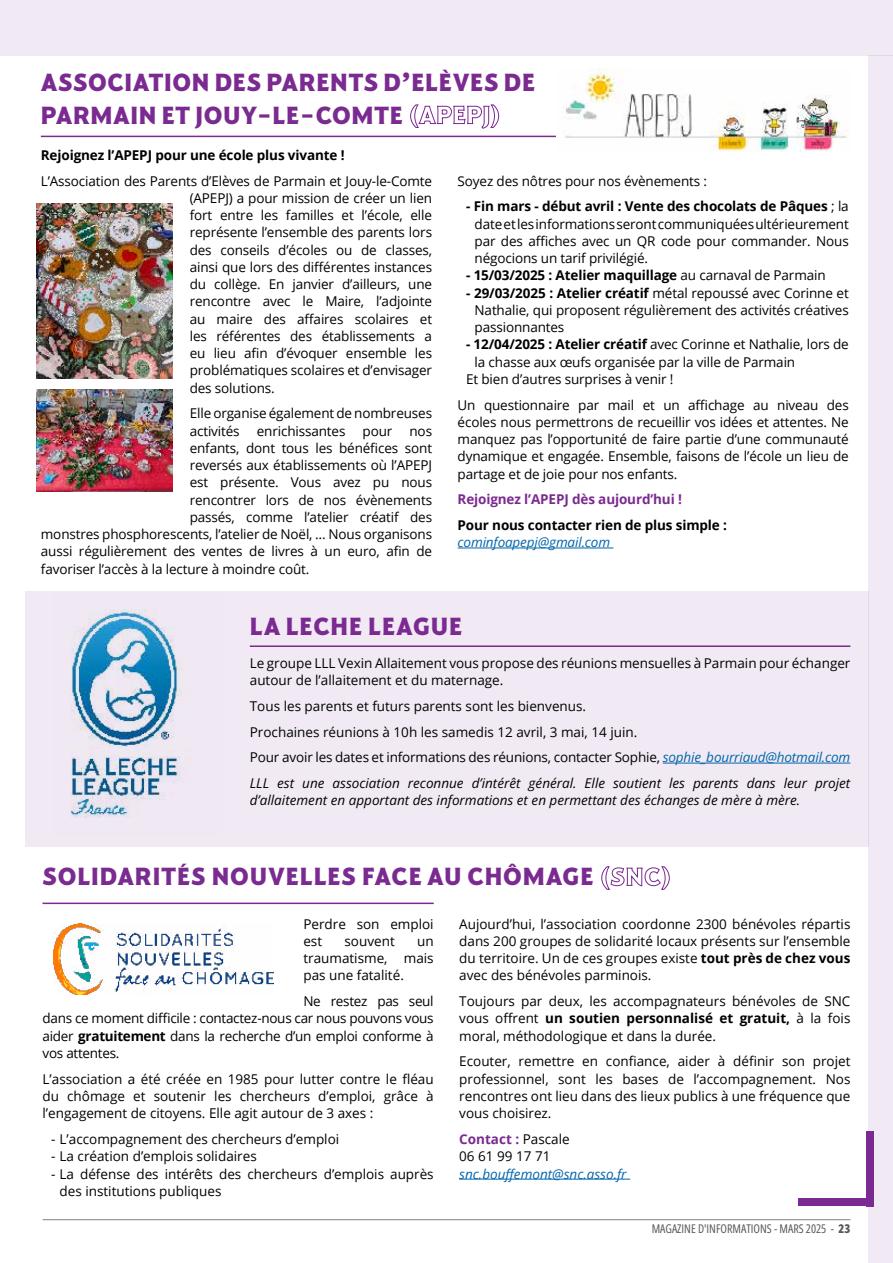
<style>
.page{position:relative;width:893px;height:1263px;background:#fff}
.page>*{position:absolute;margin:0;border:0;box-sizing:border-box;transform-origin:0 0}
.t1{font:700 27px/32.4px "Harmonique";letter-spacing:.02em;color:#7a2a90}
.t2{font:13.5px/17.2px "Open Sans";letter-spacing:-.01em;color:#000;text-align:justify}
.t3{font:700 13.5px "Open Sans";letter-spacing:-.01em;color:#000}
.t4{font:italic 13.5px "Open Sans";color:#000}
.t5{font:italic 13.5px "Open Sans";letter-spacing:-.01em;color:#0065ab}
.t6{font:700 13.5px "Open Sans";letter-spacing:-.01em;color:#7a2a90}
.t7{font:12px "Open Sans";color:#58595b}
.s1{font-weight:700}
.s2{font-weight:400}
.s3{font-style:italic;color:#0065ab}
.s4{font-style:italic}
.s5{font-weight:700;color:#7a2a90}
</style>
<div class="page">
<hr style="left:43px;top:1219px;width:807px;height:1px;background:#808285">
<div style="left:26px;top:592px;width:843px;height:255px;background:#f1eaf4"></div>
<hr style="left:0;top:54px;width:1px;height:483px;background:#7a2a90">
<hr style="left:250px;top:645px;width:600px;height:2px;background:#7a2a90">
<hr style="left:43px;top:902px;width:391px;height:2px;background:#7a2a90">
<img style="left:70px;top:609px;width:121px;height:209px">
<div style="left:0;top:0;width:893px;height:56px;background:#f1eaf4"></div>
<hr style="left:663px;top:763px;width:187px;height:1px;background:#0065ab">
<hr style="left:459px;top:1179px;width:171px;height:1px;background:#0065ab">
<div style="left:869px;top:56px;width:24px;height:1207px;background:#f1eaf4"></div>
<div style="left:866px;top:1131px;width:8px;height:75px;background:#7a2a90"></div>
<div style="left:798px;top:1198px;width:76px;height:8px;background:#7a2a90"></div>
<hr style="left:458px;top:548px;width:155px;height:1px;background:#0065ab">
<hr style="left:0;top:0;width:1px;height:54px;background:#7a2a90">
<img style="left:37px;top:203px;width:136px;height:175px">
<img style="left:37px;top:389px;width:136px;height:103px">
<hr style="left:41px;top:136px;width:808px;height:1px;background:#7a2a90">
<img style="left:557px;top:68px;width:292px;height:84px">
<img style="left:53px;top:923px;width:221px;height:71px">
<h1 class="t1" style="left:41px;top:67px;width:496px">ASSOCIATION DES PARENTS D’ELÈVES DE<br>PARMAIN ET JOUY-LE-COMTE (APEPJ)</h1>
<p class="t3" style="left:41px;top:145px;width:305px">Rejoignez l’APEPJ pour une école plus vivante !</p>
<p class="t2" style="left:190px;top:172px;width:244px;text-indent:-149px">L’Association des Parents d’Elèves de Parmain et Jouy-le-Comte (APEPJ) a pour mission de créer un lien fort entre les familles et l’école, elle représente l’ensemble des parents lors des conseils d’écoles ou de classes, ainsi que lors des différentes instances du collège. En janvier d’ailleurs, une rencontre avec le Maire, l’adjointe au maire des affaires scolaires et les référentes des établissements a eu lieu afin d’évoquer ensemble les problématiques scolaires et d’envisager des solutions.</p>
<p class="t2" style="left:190px;top:404px;width:244px">Elle organise également de nombreuses activités</p>
<p class="t2" style="left:257px;top:422px;width:90px">enrichissantes</p>
<p class="t2" style="left:363px;top:422px;width:31px">pour</p>
<p class="t2" style="left:409px;top:422px;width:24px">nos</p>
<p class="t2" style="left:190px;top:439px;width:244px">enfants, dont tous les bénéfices sont</p>
<p class="t2" style="left:190px;top:456px;width:244px">reversés aux établissements où l’APEPJ</p>
<p class="t2" style="left:190px;top:473px;width:244px">est présente. Vous avez pu nous</p>
<p class="t2" style="left:190px;top:491px;width:244px">rencontrer lors de nos évènements</p>
<p class="t2" style="left:190px;top:508px;width:244px">passés, comme l’atelier créatif des</p>
<p class="t2" style="left:41px;top:525px;width:393px">monstres phosphorescents, l’atelier de Noël, … Nous organisons</p>
<p class="t2" style="left:41px;top:542px;width:393px">aussi régulièrement des ventes de livres à un euro, afin de</p>
<p class="t2" style="left:41px;top:560px;width:270px">favoriser l’accès à la lecture à moindre coût.</p>
<p class="t2" style="left:458px;top:172px;width:251px">Soyez des nôtres pour nos évènements :</p>
<p class="t2" style="left:475px;top:197px;width:376px;text-indent:-8px"><span class="s1">- Fin mars - début avril : Vente des chocolats de Pâques</span> ; la date et les informations seront communiquées ultérieurement par des affiches avec un QR code pour commander. Nous négocions un tarif privilégié.</p>
<p class="t3" style="left:466px;top:266px;width:361px">- 15/03/2025 : Atelier maquillage <span class="s2">au carnaval de Parmain</span></p>
<p class="t2" style="left:475px;top:284px;width:376px;text-indent:-9px"><span class="s1">- 29/03/2025 : Atelier créatif</span> métal repoussé avec Corinne et Nathalie, qui proposent régulièrement des activités créatives passionnantes</p>
<p class="t2" style="left:466px;top:335px;width:384px"><span class="s1">- 12/04/2025 : Atelier créatif</span> avec Corinne et Nathalie, lors de</p>
<p class="t2" style="left:475px;top:353px;width:322px">la chasse aux œufs organisée par la ville de Parmain</p>
<p class="t2" style="left:466px;top:370px;width:209px">Et bien d’autres surprises à venir !</p>
<p class="t2" style="left:458px;top:396px;width:393px">Un questionnaire par mail et un affichage au niveau des écoles nous permettrons de recueillir vos idées et attentes. Ne manquez pas l’opportunité de faire partie d’une communauté dynamique et engagée. Ensemble, faisons de l’école un lieu de partage et de joie pour nos enfants.</p>
<p class="t6" style="left:458px;top:490px;width:226px">Rejoignez l’APEPJ dès aujourd’hui !</p>
<p class="t3" style="left:458px;top:516px;width:271px">Pour nous contacter rien de plus simple :</p>
<p class="t5" style="left:458px;top:533px;width:154px">cominfoapepj@gmail.com</p>
<h1 class="t1" style="left:250px;top:611px;width:214px">LA LECHE LEAGUE</h1>
<p class="t2" style="left:250px;top:654px;width:602px">Le groupe LLL Vexin Allaitement vous propose des réunions mensuelles à Parmain pour échanger autour de l’allaitement et du maternage.</p>
<p class="t2" style="left:250px;top:693px;width:602px;line-height:25.8px;text-align:left">Tous les parents et futurs parents sont les bienvenus.<br>Prochaines réunions à 10h les samedis 12 avril, 3 mai, 14 juin.<br>Pour avoir les dates et informations des réunions, contacter Sophie, <span class="s3">sophie_bourriaud@hotmail.com </span><span class="s4">LLL est une association reconnue d’intérêt général. Elle soutient les parents dans leur projet</span></p>
<p class="t4" style="left:250px;top:791px;width:552px">d’allaitement en apportant des informations et en permettant des échanges de mère à mère.</p>
<h1 class="t1" style="left:43px;top:861px;width:630px">SOLIDARITÉS NOUVELLES FACE AU CHÔMAGE (SNC)</h1>
<p class="t2" style="left:303px;top:915px;width:132px">Perdre son emploi est</p>
<p class="t2" style="left:345px;top:932px;width:52px">souvent</p>
<p class="t2" style="left:303px;top:932px;width:132px;text-indent:114px">un traumatisme, mais pas une fatalité.</p>
<p class="t2" style="left:43px;top:992px;width:393px;text-indent:261px">Ne restez pas seul dans ce moment difficile : contactez-nous car nous pouvons vous aider <span class="s1">gratuitement</span> dans la recherche d’un emploi conforme à vos attentes.</p>
<p class="t2" style="left:43px;top:1070px;width:393px">L’association a été créée en 1985 pour lutter contre le fléau du chômage et soutenir les chercheurs d’emploi, grâce à l’engagement de citoyens. Elle agit autour de 3 axes :</p>
<p class="t2" style="left:51px;top:1130px;width:290px">- L’accompagnement des chercheurs d’emploi</p>
<p class="t2" style="left:51px;top:1147px;width:207px">- La création d’emplois solidaires</p>
<p class="t2" style="left:60px;top:1165px;width:376px;text-indent:-9px">- La défense des intérêts des chercheurs d’emplois auprès des institutions publiques</p>
<p class="t2" style="left:459px;top:915px;width:393px">Aujourd’hui, l’association coordonne 2300 bénévoles répartis dans 200 groupes de solidarité locaux présents sur l’ensemble du territoire. Un de ces groupes existe <span class="s1">tout près de chez vous </span>avec des bénévoles parminois.</p>
<p class="t2" style="left:459px;top:992px;width:393px">Toujours par deux, les accompagnateurs bénévoles de SNC vous offrent <span class="s1">un soutien personnalisé et gratuit,</span> à la fois moral, méthodologique et dans la durée.</p>
<p class="t2" style="left:459px;top:1052px;width:393px">Ecouter, remettre en confiance, aider à définir son projet professionnel, sont les bases de l’accompagnement. Nos rencontres ont lieu dans des lieux publics à une fréquence que vous choisirez.</p>
<p class="t2" style="left:459px;top:1130px;width:112px"><span class="s5">Contact :</span> Pascale<br>06 61 99 17 71</p>
<p class="t5" style="left:459px;top:1164px;width:169px">snc.bouffemont@snc.asso.fr</p>
<p class="t7" style="left:652px;top:1221px;width:200px">MAGAZINE D'INFORMATIONS - MARS 2025 - 23</p>
</div>
